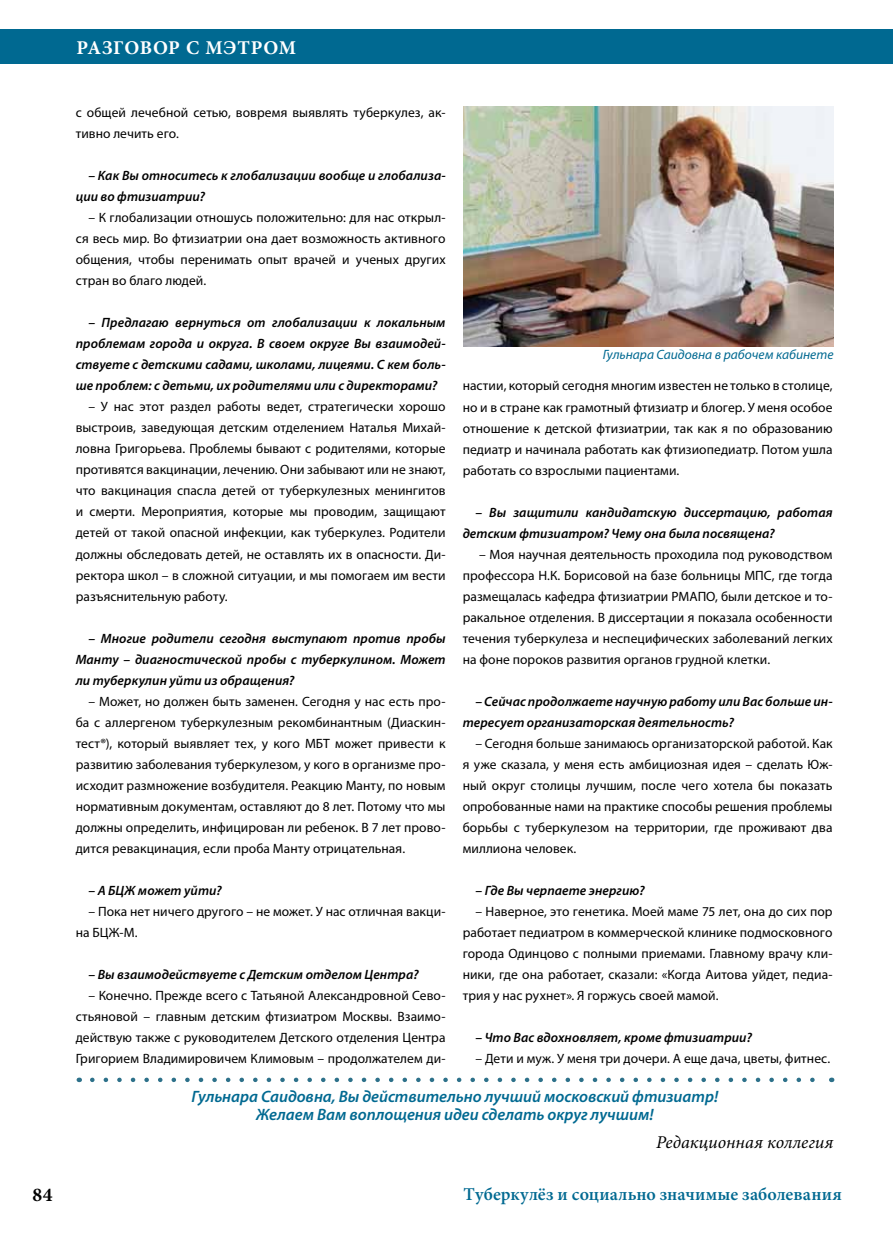
<style>
.page{position:relative;width:893px;height:1234px;background:#fff}
.page>*{position:absolute;margin:0;border:0;box-sizing:border-box;transform-origin:0 0}
.t1{font:700 19.5px "Minion Pro";letter-spacing:.04em;color:#fff}
.t2{font:700 19.5px "Minion Pro";color:#000}
.t3{font:600 18px "Minion Pro";letter-spacing:.01em;color:#006991}
.t4{font:italic 18px "Minion Pro";color:#000}
.t5{font:italic 600 16.5px/18px "Myriad Pro";color:#006991;text-align:center}
.t6{font:13.5px/21px "Myriad Pro";letter-spacing:.005em;color:#000;text-align:justify}
.t7{font:italic 600 13.5px/21px "Myriad Pro";letter-spacing:.005em;color:#000}
.t8{font:italic 13.5px "Myriad Pro";color:#006991}
</style>
<div class="page">
<div style="left:0;top:30px;width:893px;height:34px;background:#006991"></div>
<img style="left:463px;top:106px;width:370px;height:241px">
<svg style="left:92px;top:1077px;width:723px;height:4px"></svg>
<h1 class="t1" style="left:77px;top:34px;width:221px">РАЗГОВОР С МЭТРОМ</h1>
<p class="t6" style="left:76px;top:102px;width:371px">с общей лечебной сетью, вовремя выявлять туберкулез, ак&shy;тивно лечить его.</p>
<p class="t7" style="left:76px;top:165px;width:371px;text-indent:13px">– Как Вы относитесь к глобализации вообще и глобализа&shy;ции во фтизиатрии?</p>
<p class="t6" style="left:76px;top:207px;width:371px;text-indent:13px">– К глобализации отношусь положительно: для нас открыл&shy;ся весь мир. Во фтизиатрии она дает возможность активного общения, чтобы перенимать опыт врачей и ученых других стран во благо людей.</p>
<p class="t7" style="left:76px;top:312px;width:371px;text-align:justify;text-indent:13px">– Предлагаю вернуться от глобализации к локальным проблемам города и округа. В своем округе Вы взаимодей&shy;ствуете с детскими садами, школами, лицеями. С кем боль&shy;ше проблем: с детьми, их родителями или с директорами?</p>
<p class="t6" style="left:76px;top:396px;width:371px;text-indent:13px">– У нас этот раздел работы ведет, стратегически хорошо выстроив, заведующая детским отделением Наталья Михай&shy;ловна Григорьева. Проблемы бывают с родителями, которые противятся вакцинации, лечению. Они забывают или не знают, что вакцинация спасла детей от туберкулезных менингитов и смерти. Мероприятия, которые мы проводим, защищают детей от такой опасной инфекции, как туберкулез. Родители должны обследовать детей, не оставлять их в опасности. Ди&shy;ректора школ – в сложной ситуации, и мы помогаем им вести разъяснительную работу.</p>
<p class="t7" style="left:76px;top:627px;width:371px;text-align:justify;text-indent:13px">– Многие родители сегодня выступают против пробы Манту – диагностической пробы с туберкулином. Может ли туберкулин уйти из обращения?</p>
<p class="t6" style="left:76px;top:690px;width:371px;text-indent:13px">– Может, но должен быть заменен. Сегодня у нас есть про&shy;ба с аллергеном туберкулезным рекомбинантным (Диаскин&shy;тест®), который выявляет тех, у кого МБТ может привести к развитию заболевания туберкулезом, у кого в организме про&shy;исходит размножение возбудителя. Реакцию Манту, по новым нормативным документам, оставляют до 8 лет. Потому что мы должны определить, инфицирован ли ребенок. В 7 лет прово&shy;дится ревакцинация, если проба Манту отрицательная.</p>
<p class="t7" style="left:88px;top:879px;width:135px">– А БЦЖ может уйти?</p>
<p class="t6" style="left:76px;top:900px;width:371px;text-indent:13px">– Пока нет ничего другого – не может. У нас отличная вакци&shy;на БЦЖ-М.</p>
<p class="t7" style="left:88px;top:963px;width:332px">– Вы взаимодействуете с Детским отделом Центра?</p>
<p class="t6" style="left:76px;top:984px;width:371px;text-indent:13px">– Конечно. Прежде всего с Татьяной Александровной Сево&shy;стьяновой – главным детским фтизиатром Москвы. Взаимо&shy;действую также с руководителем Детского отделения Центра Григорием Владимировичем Климовым – продолжателем ди-</p>
<p class="t8" style="left:603px;top:346px;width:232px">Гульнара Саидовна в рабочем кабинете</p>
<p class="t6" style="left:463px;top:375px;width:371px">настии, который сегодня многим известен не только в столице, но и в стране как грамотный фтизиатр и блогер. У меня особое отношение к детской фтизиатрии, так как я по образованию педиатр и начинала работать как фтизиопедиатр. Потом ушла работать со взрослыми пациентами.</p>
<p class="t7" style="left:463px;top:501px;width:371px;text-indent:13px">– Вы защитили кандидатскую диссертацию, работая детским фтизиатром? Чему она была посвящена?</p>
<p class="t6" style="left:463px;top:543px;width:371px;text-indent:16px">– Моя научная деятельность проходила под руководством профессора Н.К. Борисовой на базе больницы МПС, где тогда размещалась кафедра фтизиатрии РМАПО, были детское и то&shy;ракальное отделения. В диссертации я показала особенности течения туберкулеза и неспецифических заболеваний легких на фоне пороков развития органов грудной клетки.</p>
<p class="t7" style="left:463px;top:690px;width:371px;text-indent:13px">– Сейчас продолжаете научную работу или Вас больше ин&shy;тересует организаторская деятельность?</p>
<p class="t6" style="left:463px;top:732px;width:371px;text-indent:13px">– Сегодня больше занимаюсь организаторской работой. Как я уже сказала, у меня есть амбициозная идея – сделать Юж&shy;ный округ столицы лучшим, после чего хотела бы показать опробованные нами на практике способы решения проблемы борьбы с туберкулезом на территории, где проживают два миллиона человек.</p>
<p class="t7" style="left:475px;top:879px;width:171px">– Где Вы черпаете энергию?</p>
<p class="t6" style="left:463px;top:900px;width:371px;text-indent:13px">– Наверное, это генетика. Моей маме 75 лет, она до сих пор работает педиатром в коммерческой клинике подмосковного города Одинцово с полными приемами. Главному врачу кли&shy;ники, где она работает, сказали: «Когда Аитова уйдет, педиа&shy;трия у нас рухнет». Я горжусь своей мамой.</p>
<p class="t7" style="left:475px;top:1026px;width:278px">– Что Вас вдохновляет, кроме фтизиатрии?</p>
<p class="t6" style="left:475px;top:1047px;width:356px">– Дети и муж. У меня три дочери. А еще дача, цветы, фитнес.</p>
<p class="t5" style="left:192px;top:1086px;width:528px">Гульнара Саидовна, Вы действительно лучший московский фтизиатр!<br>Желаем Вам воплощения идеи сделать округ лучшим!</p>
<h2 class="t4" style="left:656px;top:1129px;width:179px">Редакционная коллегия</h2>
<h1 class="t2" style="left:33px;top:1180px;width:21px">84</h1>
<h2 class="t3" style="left:463px;top:1181px;width:380px">Туберкулёз и социально значимые заболевания</h2>
</div>
